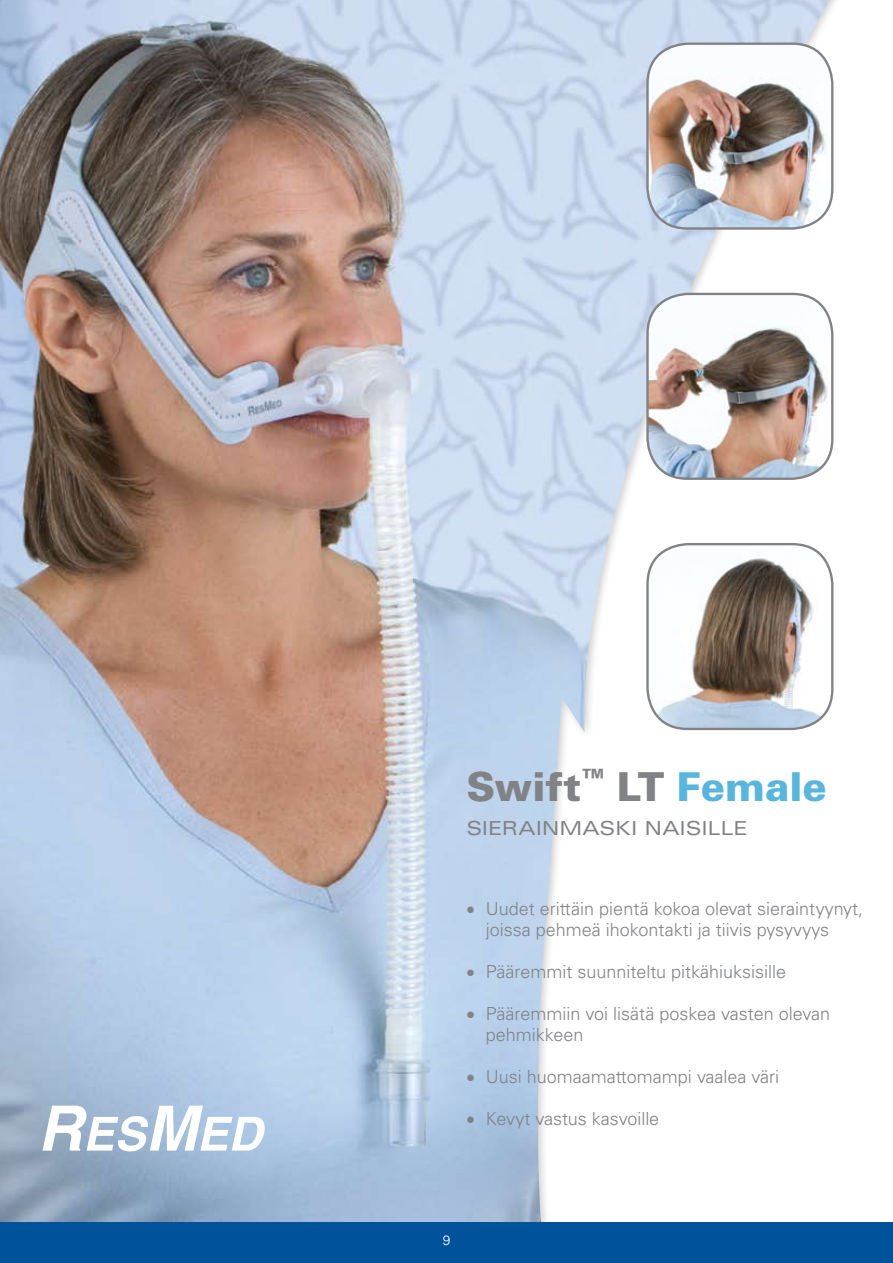
<style>
.page{position:relative;width:893px;height:1263px;background:#fff}
.page>*{position:absolute;margin:0;border:0;box-sizing:border-box;transform-origin:0 0}
.t1{font:900 39.9px "Univers LT Std";letter-spacing:-.005em;color:#808285}
.t2{font:expanded 19.35px "Univers LT Std";letter-spacing:.01em;color:#808285}
.t3{font:300 18px/21px "Univers LT Std";color:#808285}
.t4{font:300 13.5px "Univers LT";color:#fff}
.s1{color:#58b6dd}
</style>
<div class="page">
<img style="left:0;top:0;width:829px;height:1222px">
<svg style="left:43px;top:1106px;width:222px;height:45px"></svg>
<img style="left:647px;top:44px;width:185px;height:184px">
<div style="left:646px;top:43px;width:187px;height:187px;border:2px solid #808285;border-radius:40px"></div>
<img style="left:647px;top:544px;width:185px;height:185px">
<div style="left:646px;top:543px;width:187px;height:187px;border:2px solid #808285;border-radius:40px"></div>
<img style="left:647px;top:294px;width:185px;height:185px">
<div style="left:646px;top:293px;width:187px;height:187px;border:2px solid #808285;border-radius:40px"></div>
<div style="left:0;top:1222px;width:893px;height:41px;background:#00539b"></div>
<h1 class="t1" style="left:466px;top:762px;width:362px">Swift<sup>™</sup> LT <span class="s1">Female</span></h1>
<p class="t2" style="left:466px;top:816px;width:283px">SIERAINMASKI NAISILLE</p>
<p class="t3" style="left:486px;top:898px;width:379px;text-indent:-19px">• Uudet erittäin pientä kokoa olevat sieraintyynyt, joissa pehmeä ihokontakti ja tiivis pysyvyys</p>
<p class="t3" style="left:466px;top:961px;width:321px">• Pääremmit suunniteltu pitkähiuksisille</p>
<p class="t3" style="left:486px;top:1003px;width:346px;text-indent:-19px">• Pääremmiin voi lisätä poskea vasten olevan pehmikkeen</p>
<p class="t3" style="left:466px;top:1066px;width:314px">• Uusi huomaamattomampi vaalea väri</p>
<p class="t3" style="left:466px;top:1108px;width:194px">• Kevyt vastus kasvoille</p>
<p class="t4" style="left:443px;top:1232px;width:9px">9</p>
</div>
